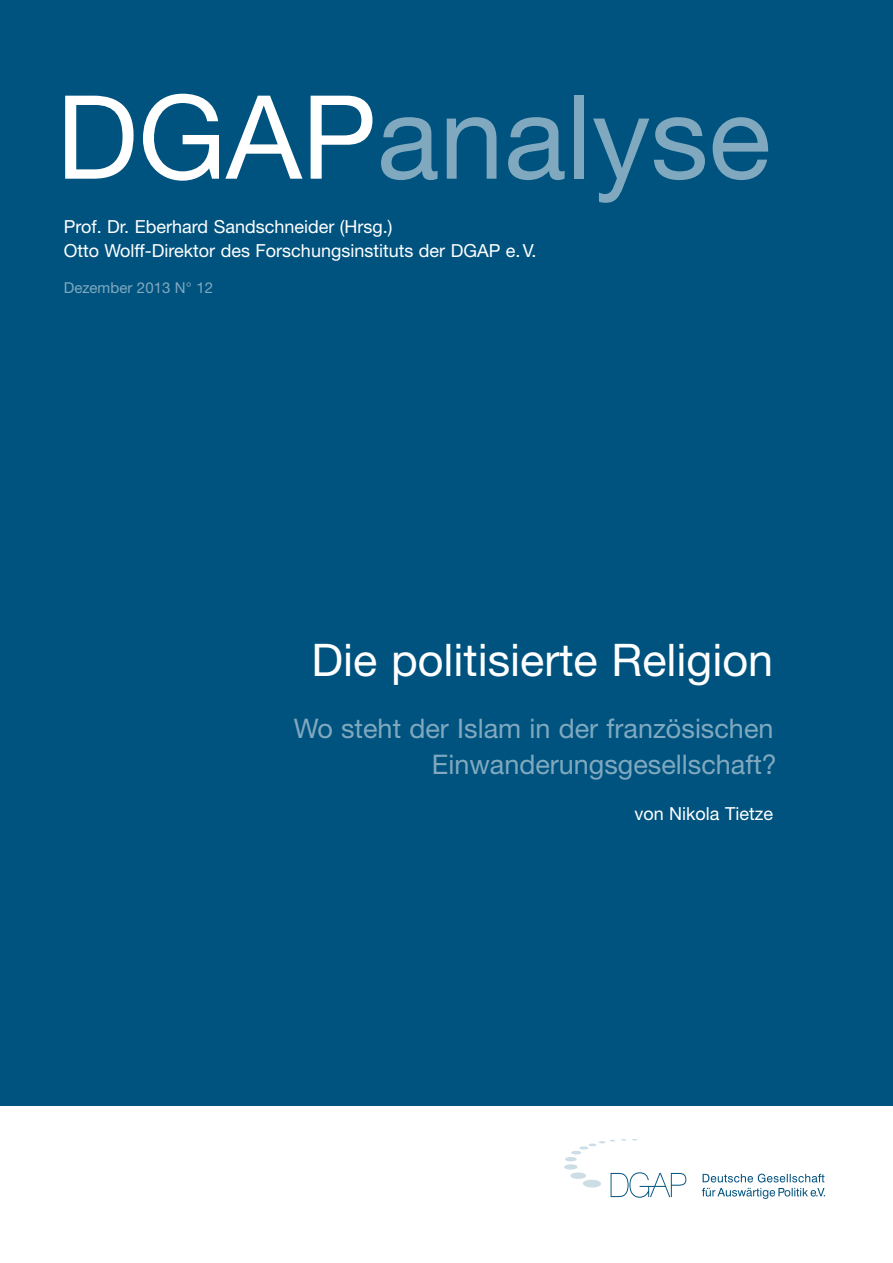
<style>
.page{position:relative;width:893px;height:1263px;background:#fff}
.page>*{position:absolute;margin:0;border:0;box-sizing:border-box;transform-origin:0 0}
.DGAPanalyse{font:116.25px "Helvetica Neue LT Std";color:#80a9bf}
.Haupttitel{font:45px "Helvetica Neue LT Std";color:#fff}
.Untertitel_blau{font:27px/36px "Helvetica Neue LT Std";color:#80a9bf;text-align:right}
.FI_DGAP{font:18px "Helvetica Neue LT Std";color:#fff}
.Verfasser_U1{font:18px "Helvetica Neue LT Std";color:#fff}
.Monat_Nummer_blau{font:15px "Helvetica Neue LT Std";color:#80a9bf}
.s1{color:#fff}
</style>
<div class="page">
<div style="left:0;top:0;width:893px;height:1106px;background:#00537f"></div>
<svg style="left:564px;top:1139px;width:122px;height:59px"></svg>
<svg style="left:703px;top:1174px;width:121px;height:8px"></svg>
<svg style="left:702px;top:1188px;width:123px;height:11px"></svg>
<p class="DGAPanalyse" style="left:56px;top:68px;width:716px"><span class="s1">DGAP</span>analyse</p>
<p class="FI_DGAP" style="left:64px;top:216px;width:330px">Prof. Dr. Eberhard Sandschneider (Hrsg.)</p>
<p class="FI_DGAP" style="left:64px;top:240px;width:474px">Otto Wolff-Direktor des Forschungsinstituts der DGAP e.V.</p>
<p class="Monat_Nummer_blau" style="left:64px;top:279px;width:151px">Dezember 2013 N° 12</p>
<p class="Haupttitel" style="left:311px;top:633px;width:463px">Die politisierte Religion</p>
<p class="Untertitel_blau" style="left:294px;top:709px;width:484px">Wo steht der Islam in der französischen<br>Einwanderungsgesellschaft?</p>
<p class="Verfasser_U1" style="left:634px;top:803px;width:140px">von Nikola Tietze</p>
</div>
